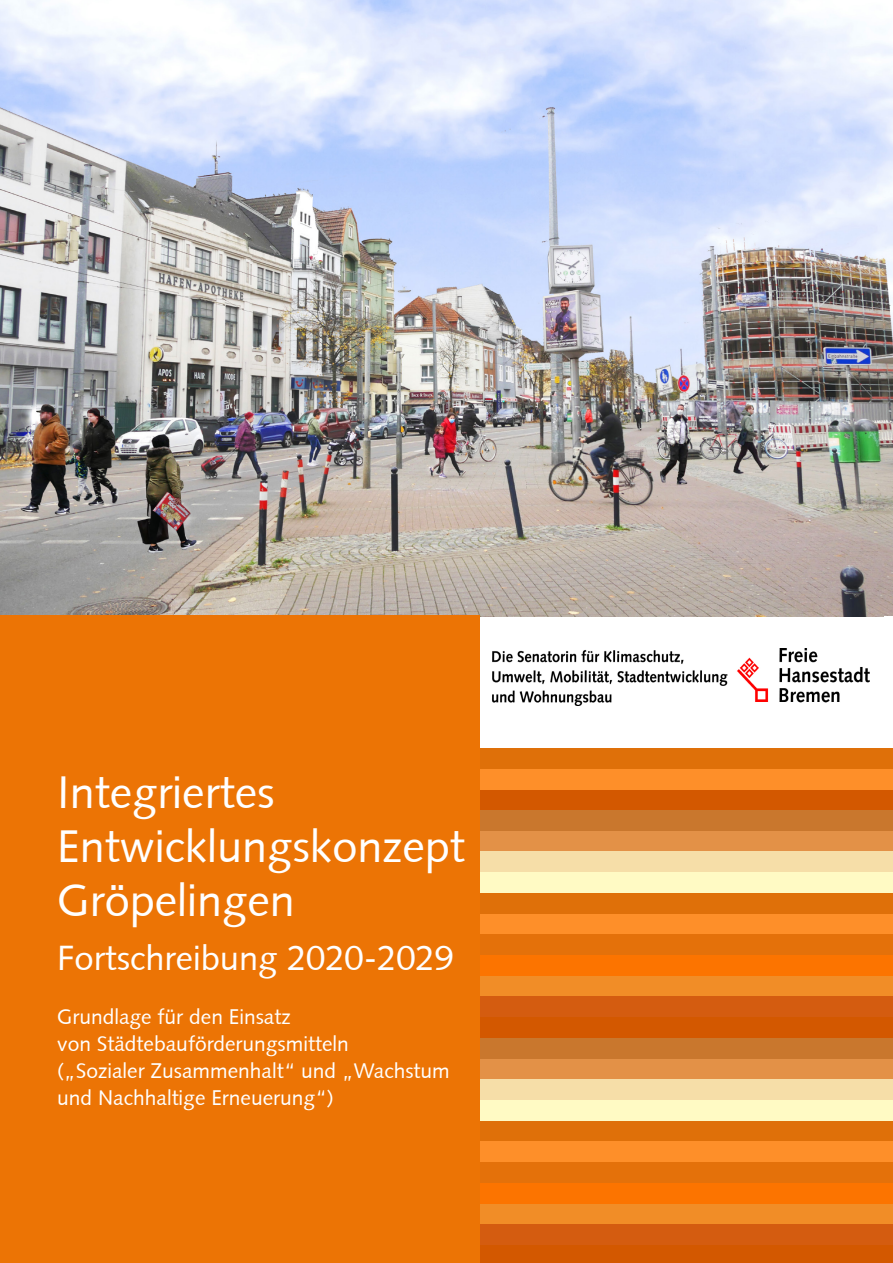
<style>
.page{position:relative;width:893px;height:1263px;background:#fff}
.page>*{position:absolute;margin:0;border:0;box-sizing:border-box;transform-origin:0 0}
.t1{font:45px "Syntax";color:#fff}
.t2{font:34.5px "Syntax";color:#fff}
.t3{font:21px/27px "Syntax";color:#fff}
</style>
<div class="page">
<div style="left:479px;top:789px;width:414px;height:21px;background:#d35800"></div>
<div style="left:479px;top:1238px;width:414px;height:25px;background:#d35800"></div>
<div style="left:479px;top:1017px;width:414px;height:21px;background:#d35800"></div>
<div style="left:479px;top:810px;width:414px;height:21px;background:#c9772d"></div>
<div style="left:479px;top:1038px;width:414px;height:21px;background:#c9772d"></div>
<div style="left:479px;top:831px;width:414px;height:20px;background:#e39147"></div>
<div style="left:479px;top:1059px;width:414px;height:20px;background:#e39147"></div>
<div style="left:479px;top:851px;width:414px;height:21px;background:#f6dea8"></div>
<div style="left:479px;top:1079px;width:414px;height:21px;background:#f6dea8"></div>
<div style="left:479px;top:872px;width:414px;height:21px;background:#fffac4"></div>
<div style="left:479px;top:1100px;width:414px;height:21px;background:#fffac4"></div>
<div style="left:479px;top:893px;width:414px;height:21px;background:#df7009"></div>
<div style="left:479px;top:1121px;width:414px;height:20px;background:#df7009"></div>
<div style="left:479px;top:914px;width:414px;height:20px;background:#fe8f29"></div>
<div style="left:479px;top:1141px;width:414px;height:21px;background:#fe8f29"></div>
<div style="left:479px;top:934px;width:414px;height:21px;background:#e4710a"></div>
<div style="left:479px;top:1162px;width:414px;height:21px;background:#e4710a"></div>
<div style="left:479px;top:955px;width:414px;height:21px;background:#fc7400"></div>
<div style="left:479px;top:1183px;width:414px;height:21px;background:#fc7400"></div>
<div style="left:479px;top:976px;width:414px;height:20px;background:#f18d27"></div>
<div style="left:479px;top:1204px;width:414px;height:20px;background:#f18d27"></div>
<div style="left:479px;top:996px;width:414px;height:21px;background:#d45c10"></div>
<div style="left:479px;top:1224px;width:414px;height:21px;background:#d45c10"></div>
<div style="left:479px;top:769px;width:414px;height:20px;background:#fe8f29"></div>
<div style="left:479px;top:748px;width:414px;height:21px;background:#df7009"></div>
<img style="left:0;top:0;width:893px;height:616px">
<img style="left:492px;top:648px;width:377px;height:57px">
<div style="left:0;top:615px;width:479px;height:648px;background:#ec7405"></div>
<p class="t1" style="left:57px;top:765px;width:219px">Integriertes</p>
<p class="t1" style="left:57px;top:819px;width:409px">Entwicklungskonzept</p>
<p class="t1" style="left:57px;top:873px;width:239px">Gröpelingen</p>
<p class="t2" style="left:57px;top:937px;width:398px">Fortschreibung 2020-2029</p>
<p class="t3" style="left:57px;top:1003px;width:235px">Grundlage für den Einsatz</p>
<p class="t3" style="left:57px;top:1030px;width:293px">von Städtebauförderungsmitteln</p>
<p class="t3" style="left:57px;top:1057px;width:394px">(„Sozialer Zusammenhalt“ und „Wachstum und Nachhaltige Erneuerung“)</p>
</div>
